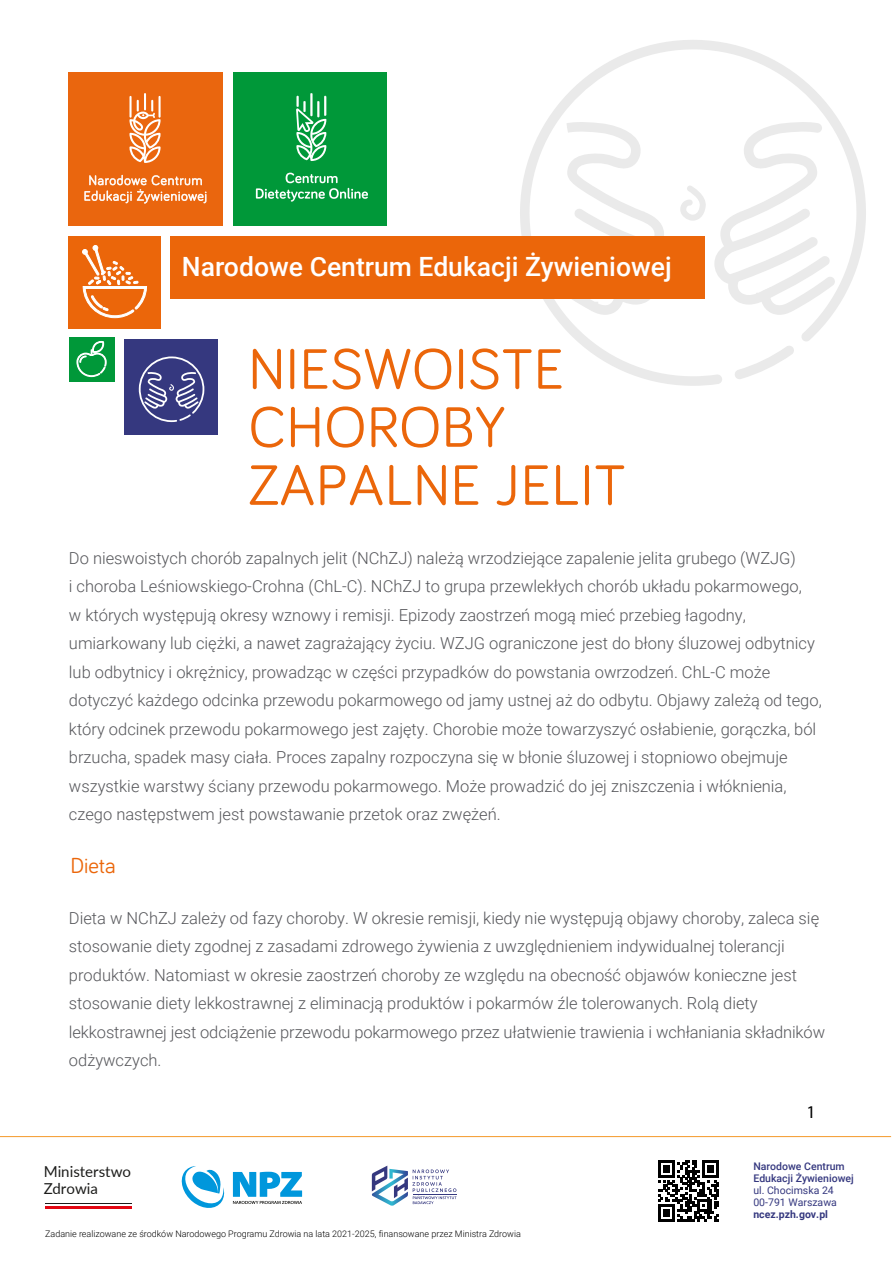
<style>
.page{position:relative;width:893px;height:1263px;background:#fff}
.page>*{position:absolute;margin:0;border:0;box-sizing:border-box;transform-origin:0 0}
.t1{font:58.65px/58.1px "Bariol";letter-spacing:.01em;color:#eb660a}
.t2{font:500 26.55px "Roboto";color:#fff}
.t3{font:22.5px "Bariol";color:#eb660a}
.t4{font:18px "Myriad Pro";color:#000}
.t5{font:300 16.5px/28.5px "Roboto";color:#55565a}
.t6{font:15.15px/16.8px "Lato";color:#1d1d1b}
.t7{font:500 10.5px/12px "Roboto";color:#35387f}
.t8{font:10.5px/12px "Roboto";color:#35387f}
.t9{font:700 10.5px "Roboto";color:#35387f}
.t10{font:300 9px "Roboto";color:#000}
</style>
<div class="page">
<svg style="left:519px;top:40px;width:347px;height:346px"></svg>
<svg style="left:680px;top:185px;width:27px;height:36px"></svg>
<svg style="left:714px;top:121px;width:121px;height:194px"></svg>
<svg style="left:549px;top:121px;width:121px;height:194px"></svg>
<div style="left:69px;top:338px;width:45px;height:44px;background:#009839"></div>
<div style="left:68px;top:236px;width:93px;height:92px;background:#eb660a"></div>
<div style="left:171px;top:236px;width:534px;height:62px;background:#eb660a"></div>
<div style="left:234px;top:73px;width:153px;height:153px;background:#009839"></div>
<div style="left:68px;top:73px;width:154px;height:153px;background:#ea660e"></div>
<svg style="left:129px;top:93px;width:32px;height:70px"></svg>
<svg style="left:84px;top:175px;width:123px;height:29px"></svg>
<svg style="left:77px;top:341px;width:29px;height:36px"></svg>
<svg style="left:82px;top:245px;width:65px;height:73px"></svg>
<svg style="left:256px;top:173px;width:112px;height:29px"></svg>
<svg style="left:296px;top:93px;width:30px;height:68px"></svg>
<div style="left:125px;top:339px;width:93px;height:95px;background:#35387f"></div>
<hr style="left:0;top:1136px;width:891px;height:1px;background:#f59a2b">
<svg style="left:658px;top:1160px;width:61px;height:61px"></svg>
<hr style="left:45px;top:1206px;width:86px;height:2px;background:#e30613">
<hr style="left:45px;top:1203px;width:86px;height:1px;background:#1d1d1b">
<svg style="left:181px;top:1166px;width:44px;height:42px"></svg>
<svg style="left:233px;top:1172px;width:69px;height:32px"></svg>
<svg style="left:372px;top:1165px;width:84px;height:41px"></svg>
<svg style="left:139px;top:356px;width:66px;height:66px"></svg>
<h2 class="t2" style="left:182px;top:248px;width:491px">Narodowe Centrum Edukacji Żywieniowej</h2>
<h1 class="t1" style="left:249px;top:337px;width:378px">NIESWOISTE<br>CHOROBY<br>ZAPALNE JELIT</h1>
<p class="t5" style="left:69px;top:543px;width:754px">Do nieswoistych chorób zapalnych jelit (NChZJ) należą wrzodziejące zapalenie jelita grubego (WZJG)<br>i choroba Leśniowskiego-Crohna (ChL-C). NChZJ to grupa przewlekłych chorób układu pokarmowego,<br>w których występują okresy wznowy i remisji. Epizody zaostrzeń mogą mieć przebieg łagodny, umiarkowany lub ciężki, a nawet zagrażający życiu. WZJG ograniczone jest do błony śluzowej odbytnicy lub odbytnicy i okrężnicy, prowadząc w części przypadków do powstania owrzodzeń. ChL-C może dotyczyć każdego odcinka przewodu pokarmowego od jamy ustnej aż do odbytu. Objawy zależą od tego, który odcinek przewodu pokarmowego jest zajęty. Chorobie może towarzyszyć osłabienie, gorączka, ból brzucha, spadek masy ciała. Proces zapalny rozpoczyna się w błonie śluzowej i stopniowo obejmuje wszystkie warstwy ściany przewodu pokarmowego. Może prowadzić do jej zniszczenia i włóknienia, czego następstwem jest powstawanie przetok oraz zwężeń.</p>
<h3 class="t3" style="left:70px;top:850px;width:47px">Dieta</h3>
<p class="t5" style="left:69px;top:903px;width:758px">Dieta w NChZJ zależy od fazy choroby. W okresie remisji, kiedy nie występują objawy choroby, zaleca się stosowanie diety zgodnej z zasadami zdrowego żywienia z uwzględnieniem indywidualnej tolerancji produktów. Natomiast w okresie zaostrzeń choroby ze względu na obecność objawów konieczne jest stosowanie diety lekkostrawnej z eliminacją produktów i pokarmów źle tolerowanych. Rolą diety lekkostrawnej jest odciążenie przewodu pokarmowego przez ułatwienie trawienia i wchłaniania składników odżywczych.</p>
<p class="t6" style="left:44px;top:1162px;width:89px">Ministerstwo<br>Zdrowia</p>
<p class="t10" style="left:45px;top:1227px;width:477px">Zadanie realizowane ze środków Narodowego Programu Zdrowia na lata 2021-2025, finansowane przez Ministra Zdrowia</p>
<p class="t4" style="left:806px;top:1101px;width:11px">1</p>
<p class="t7" style="left:753px;top:1159px;width:102px">Narodowe Centrum<br>Edukacji Żywieniowej</p>
<p class="t8" style="left:753px;top:1183px;width:85px">ul. Chocimska 24<br>00-791 Warszawa</p>
<p class="t9" style="left:753px;top:1206px;width:76px">ncez.pzh.gov.pl</p>
</div>
